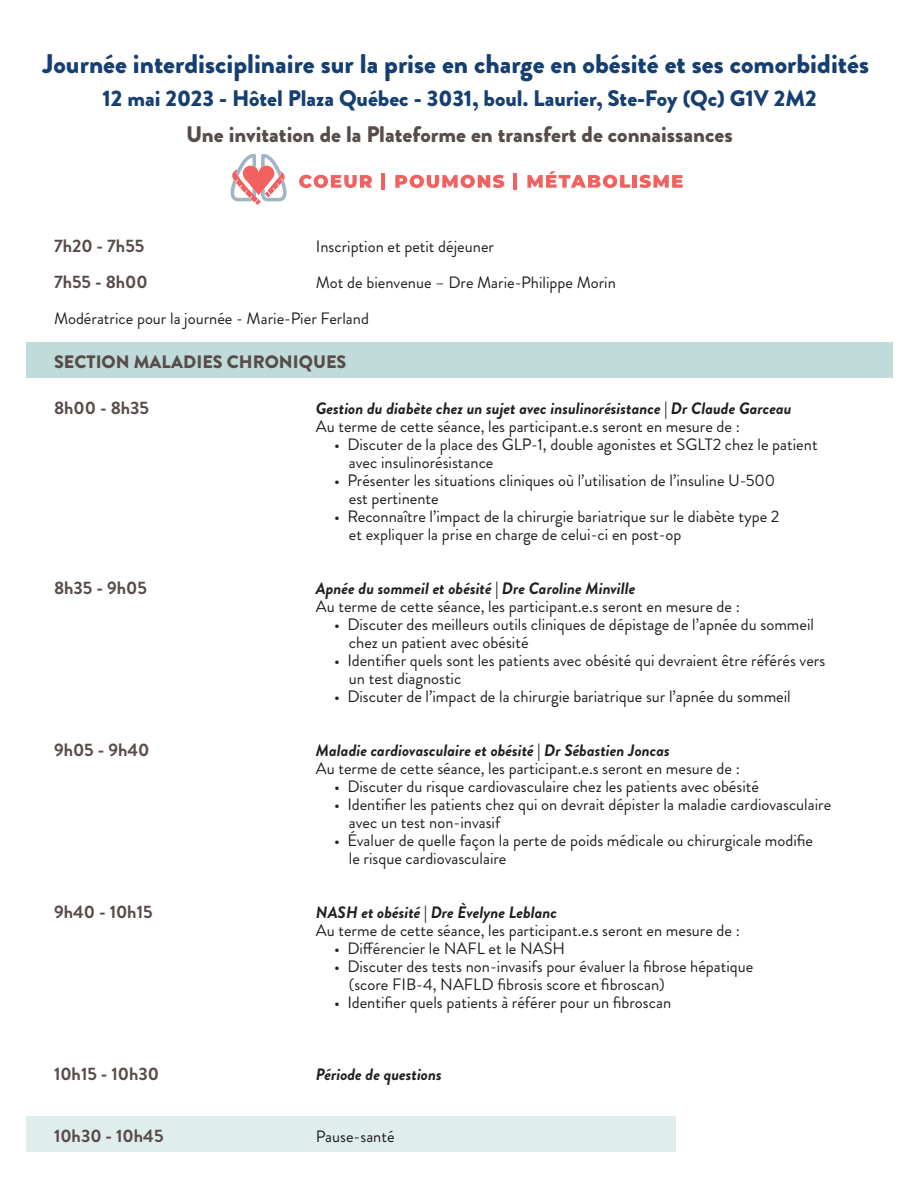
<style>
.page{position:relative;width:918px;height:1188px;background:#fff}
.page>*{position:absolute;margin:0;border:0;box-sizing:border-box;transform-origin:0 0}
.t1{font:900 27px "Brandon Grotesque";color:#153f71}
.t2{font:900 22.5px "Brandon Grotesque";color:#153f71}
.t3{font:900 22.5px "Brandon Grotesque";color:#574c4a}
.t4{font:700 18px/36px "Brandon Grotesque";color:#574c4a}
.t5{font:900 18px "Brandon Grotesque";color:#574c4a}
.t6{font:16.5px/18px "Brandon Grotesque";color:#231f20}
.t7{font:italic 700 16.5px/18px "Brandon Grotesque";color:#231f20}
.s1{font-weight:900;font-style:normal}
.s2{font-weight:400;font-style:normal}
.s3{font-weight:700;font-style:italic}
.s4{font-weight:900}
</style>
<div class="page">
<div style="left:26px;top:342px;width:866px;height:36px;background:#c0dbda"></div>
<div style="left:26px;top:1116px;width:650px;height:36px;background:#dfeded"></div>
<svg style="left:299px;top:175px;width:73px;height:13px"></svg>
<hr style="left:382px;top:173px;width:3px;height:17px;background:#f1615f">
<svg style="left:395px;top:175px;width:109px;height:13px"></svg>
<hr style="left:514px;top:173px;width:3px;height:17px;background:#f1615f">
<svg style="left:527px;top:171px;width:103px;height:17px"></svg>
<hr style="left:633px;top:175px;width:4px;height:13px;background:#f1615f">
<svg style="left:639px;top:175px;width:44px;height:13px"></svg>
<svg style="left:230px;top:154px;width:57px;height:51px"></svg>
<h1 class="t1" style="left:42px;top:44px;width:828px">Journée interdisciplinaire sur la prise en charge en obésité et ses comorbidités</h1>
<h2 class="t2" style="left:102px;top:82px;width:716px">12 mai 2023 - Hôtel Plaza Québec - 3031, boul. Laurier, Ste-Foy (Qc) G1V 2M2</h2>
<h2 class="t3" style="left:186px;top:118px;width:548px">Une invitation de la Plateforme en transfert de connaissances</h2>
<p class="t4" style="left:54px;top:228px;width:95px">7h20 - 7h55<br>7h55 - 8h00</p>
<p class="t6" style="left:316px;top:238px;width:180px">Inscription et petit déjeuner</p>
<p class="t6" style="left:316px;top:274px;width:302px">Mot de bienvenue – Dre Marie-Philippe Morin</p>
<p class="t6" style="left:54px;top:310px;width:316px">Modératrice pour la journée - Marie-Pier Ferland</p>
<p class="t5" style="left:54px;top:349px;width:294px">SECTION MALADIES CHRONIQUES</p>
<p class="t4" style="left:54px;top:390px;width:97px">8h00 - 8h35</p>
<p class="t7" style="left:316px;top:399px;width:477px">Gestion du diabète chez un sujet avec insulinorésistance <span class="s1">|</span> Dr Claude Garceau<br><span class="s2">Au terme de cette séance, les participant.e.s seront en mesure de :</span></p>
<p class="t6" style="left:349px;top:436px;width:470px;text-indent:-15px">• Discuter de la place des GLP-1, double agonistes et SGLT2 chez le patient avec insulinorésistance</p>
<p class="t6" style="left:349px;top:472px;width:428px;text-indent:-15px">• Présenter les situations cliniques où l’utilisation de l’insuline U-500 est pertinente</p>
<p class="t6" style="left:349px;top:508px;width:432px;text-indent:-15px">• Reconnaître l’impact de la chirurgie bariatrique sur le diabète type 2 et expliquer la prise en charge de celui-ci en post-op</p>
<p class="t6" style="left:316px;top:580px;width:426px"><span class="s3">Apnée du sommeil et obésité</span> <span class="s4">|</span> <span class="s3">Dre Caroline Minville<br></span>Au terme de cette séance, les participant.e.s seront en mesure de :</p>
<p class="t6" style="left:349px;top:616px;width:467px;text-indent:-15px">• Discuter des meilleurs outils cliniques de dépistage de l’apnée du sommeil chez un patient avec obésité</p>
<p class="t6" style="left:349px;top:652px;width:478px;text-indent:-15px">• Identifier quels sont les patients avec obésité qui devraient être référés vers un test diagnostic</p>
<p class="t6" style="left:334px;top:688px;width:458px">• Discuter de l’impact de la chirurgie bariatrique sur l’apnée du sommeil</p>
<p class="t6" style="left:316px;top:742px;width:426px"><span class="s3">Maladie cardiovasculaire et obésité</span> <span class="s4">|</span> <span class="s3">Dr Sébastien Joncas<br></span>Au terme de cette séance, les participant.e.s seront en mesure de :</p>
<p class="t6" style="left:334px;top:778px;width:426px">• Discuter du risque cardiovasculaire chez les patients avec obésité</p>
<p class="t6" style="left:349px;top:796px;width:484px;text-indent:-15px">• Identifier les patients chez qui on devrait dépister la maladie cardiovasculaire avec un test non-invasif</p>
<p class="t6" style="left:349px;top:832px;width:466px;text-indent:-15px">• Évaluer de quelle façon la perte de poids médicale ou chirurgicale modifie le risque cardiovasculaire</p>
<p class="t6" style="left:316px;top:904px;width:426px"><span class="s3">NASH et obésité</span> <span class="s4">|</span> <span class="s3">Dre Èvelyne Leblanc<br></span>Au terme de cette séance, les participant.e.s seront en mesure de :</p>
<p class="t6" style="left:334px;top:940px;width:232px">• Différencier le NAFL et le NASH</p>
<p class="t6" style="left:349px;top:958px;width:406px;text-indent:-15px">• Discuter des tests non-invasifs pour évaluer la fibrose hépatique (score FIB-4, NAFLD fibrosis score et fibroscan)</p>
<p class="t6" style="left:334px;top:994px;width:338px">• Identifier quels patients à référer pour un fibroscan</p>
<p class="t4" style="left:54px;top:570px;width:94px">8h35 - 9h05</p>
<p class="t4" style="left:54px;top:732px;width:97px">9h05 - 9h40</p>
<p class="t4" style="left:54px;top:894px;width:100px">9h40 - 10h15</p>
<p class="t4" style="left:54px;top:1056px;width:107px">10h15 - 10h30</p>
<p class="t4" style="left:54px;top:1118px;width:111px">10h30 - 10h45</p>
<p class="t7" style="left:316px;top:1066px;width:127px">Période de questions</p>
<p class="t6" style="left:316px;top:1128px;width:80px">Pause-santé</p>
</div>
